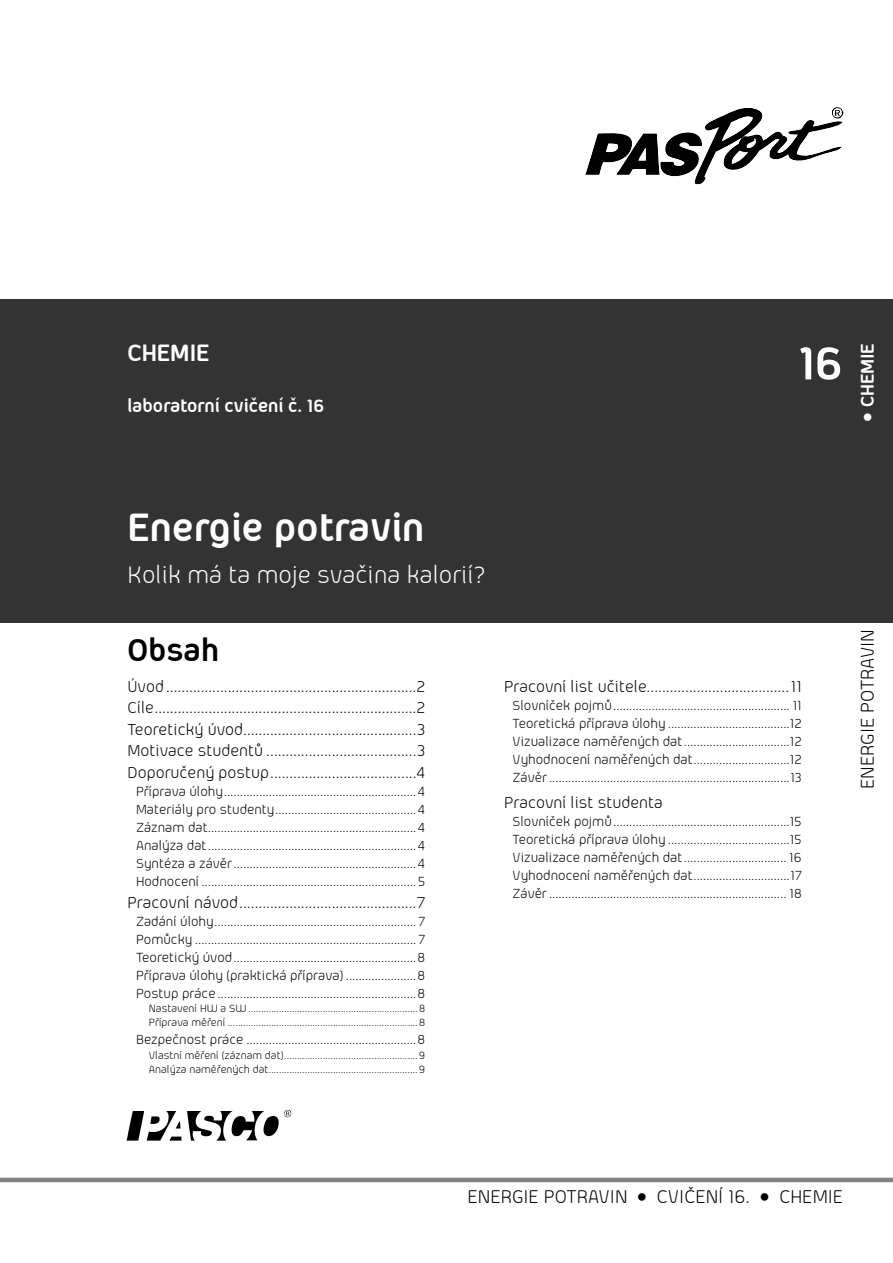
<style>
.page{position:relative;width:893px;height:1263px;background:#fff}
.page>*{position:absolute;margin:0;border:0;box-sizing:border-box;transform-origin:0 0}
.t1{font:700 54px "Aeroportal";color:#fff}
.t2{font:700 45px "Aeroportal";color:#fff}
.t3{font:700 36px "Aeroportal";color:#000}
.t4{font:27px "Aeroportal";color:#fff}
.t5{font:700 27px "Aeroportal";color:#fff}
.t6{font:21px "Aeroportal";color:#000}
.t7{font:700 21px "Aeroportal";color:#fff}
.t8{font:18px/21.6px "Aeroportal";color:#000;text-align:justify}
.t9{font:15px/18px "Aeroportal";color:#000;text-align:justify}
.t10{font:12px/14.4px "Aeroportal";color:#000}
</style>
<div class="page">
<div style="left:0;top:299px;width:893px;height:323px;background:#333"></div>
<hr style="left:0;top:1178px;width:893px;height:4px;background:#808080">
<svg style="left:126px;top:1110px;width:166px;height:31px"></svg>
<svg style="left:585px;top:107px;width:258px;height:77px"></svg>
<h3 class="t5" style="left:128px;top:339px;width:83px">CHEMIE</h3>
<h3 class="t7" style="left:128px;top:394px;width:198px">laboratorní cvičení č. 16</h3>
<h1 class="t1" style="left:798px;top:334px;width:46px">16</h1>
<h3 class="t7" style="left:856px;top:422px;width:80px;rotate:-90deg">• CHEMIE</h3>
<h2 class="t2" style="left:128px;top:504px;width:299px">Energie potravin</h2>
<h3 class="t4" style="left:128px;top:561px;width:360px">Kolik má ta moje svačina kalorií?</h3>
<h3 class="t3" style="left:128px;top:631px;width:93px">Obsah</h3>
<p class="t8" style="left:128px;top:675px;width:299px">Úvod.................................................................2<br>Cíle....................................................................2<br>Teoretický úvod.............................................3<br>Motivace studentů .......................................3<br>Doporučený postup......................................4</p>
<p class="t9" style="left:136px;top:782px;width:291px">Příprava úlohy............................................................4<br>Materiály pro studenty............................................4<br>Záznam dat.................................................................4<br>Analýza dat.................................................................4<br>Syntéza a závěr.........................................................4<br>Hodnocení ...................................................................5</p>
<p class="t8" style="left:128px;top:891px;width:299px">Pracovní návod..............................................7</p>
<p class="t9" style="left:136px;top:912px;width:291px">Zadání úlohy............................................................... 7<br>Pomůcky ..................................................................... 7<br>Teoretický úvod.........................................................8<br>Příprava úlohy (praktická příprava) ......................8<br>Postup práce..............................................................8</p>
<p class="t10" style="left:149px;top:1001px;width:278px">Nastavení HW a SW..................................................................8<br>Příprava měření ..........................................................................8</p>
<p class="t9" style="left:136px;top:1031px;width:291px">Bezpečnost práce .....................................................8</p>
<p class="t10" style="left:149px;top:1048px;width:278px">Vlastní měření (záznam dat)....................................................9<br>Analýza naměřených dat..........................................................9</p>
<p class="t8" style="left:504px;top:676px;width:299px">Pracovní list učitele.....................................11</p>
<p class="t9" style="left:513px;top:697px;width:291px">Slovníček pojmů....................................................... 11<br>Teoretická příprava úlohy ......................................12<br>Vizualizace naměřených dat.................................12<br>Vyhodnocení naměřených dat..............................12<br>Závěr...........................................................................13</p>
<p class="t8" style="left:504px;top:791px;width:160px">Pracovní list studenta</p>
<p class="t9" style="left:513px;top:812px;width:291px">Slovníček pojmů.......................................................15<br>Teoretická příprava úlohy ......................................15<br>Vizualizace naměřených dat................................ 16<br>Vyhodnocení naměřených dat..............................17<br>Závěr.......................................................................... 18</p>
<h3 class="t6" style="left:857px;top:789px;width:158px;rotate:-90deg">Energie potravin</h3>
<h3 class="t6" style="left:468px;top:1186px;width:377px">ENERGIE POTRAVIN • cvičení 16. • CHEMIE</h3>
</div>
